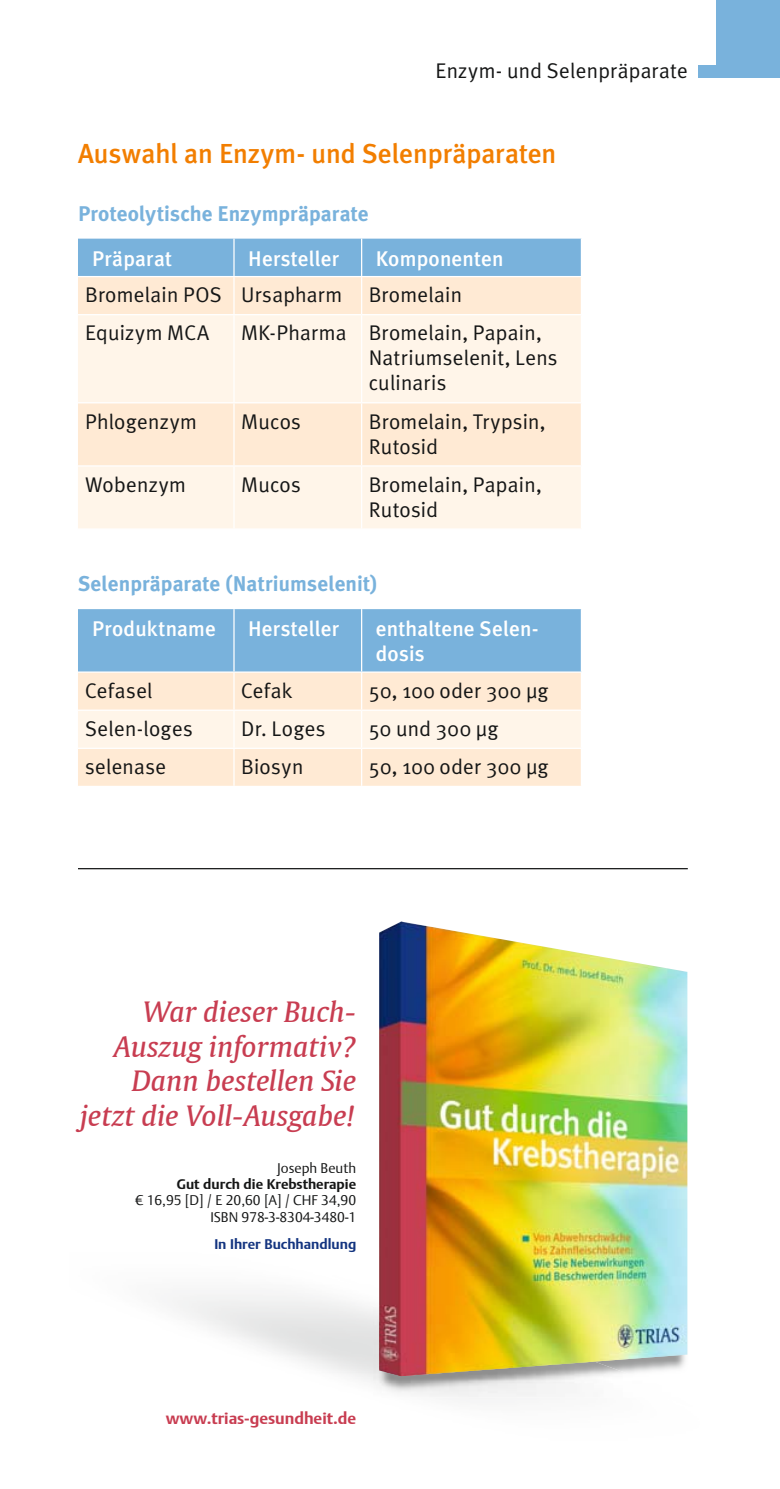
<style>
.page{position:relative;width:780px;height:1489px;background:#fff}
.page>*{position:absolute;margin:0;border:0;box-sizing:border-box;transform-origin:0 0}
.t1{font:italic 28px/34.8px "Thieme Gulliver 2008";color:#c83d51;text-align:right}
.t2{font:500 27.5px "Meta Plus";letter-spacing:-.005em;color:#f27e00}
.t3{font:21.25px/25px "Meta Plus Normal";letter-spacing:.01em;color:#151616}
.t4{font:700 21.25px/45px "Meta Plus";letter-spacing:.005em;color:#79b2dc}
.t5{font:500 21.25px/25px "Meta Plus";letter-spacing:.005em;color:#fff}
.t6{font:700 16.25px "Thieme Argo 2008";color:#c83d51}
.t7{font:300 14px/16.2px "Thieme Argo 2008";color:#151616;text-align:right}
.t8{font:700 14px "Thieme Argo 2008";color:#133480}
.s1{font-weight:500;color:#fff}
.s2{font-family:"Meta Plus";font-weight:500;color:#fff}
.s3{font-weight:700}
</style>
<div class="page">
<div style="left:716px;top:0;width:64px;height:78px;background:#79b2dc"></div>
<div style="left:698px;top:66px;width:82px;height:12px;background:#79b2dc"></div>
<div style="left:78px;top:239px;width:502px;height:37px;background:#79b2dc"></div>
<div style="left:78px;top:277px;width:502px;height:37px;background:#ffead4"></div>
<svg style="left:78px;top:315px;width:502px;height:213px;background:#fff1e3"></svg>
<hr style="left:233px;top:239px;width:1px;height:37px;background:#fff">
<hr style="left:361px;top:239px;width:1px;height:37px;background:#fff">
<hr style="left:233px;top:277px;width:1px;height:37px;background:#fff">
<hr style="left:361px;top:277px;width:1px;height:37px;background:#fff">
<hr style="left:233px;top:315px;width:1px;height:87px;background:#fff">
<hr style="left:361px;top:315px;width:1px;height:87px;background:#fff">
<hr style="left:78px;top:402px;width:283px;height:1px;background:#fff">
<hr style="left:233px;top:403px;width:1px;height:62px;background:#fff">
<hr style="left:361px;top:402px;width:221px;height:1px;background:#fff">
<hr style="left:361px;top:403px;width:1px;height:62px;background:#fff">
<hr style="left:78px;top:465px;width:283px;height:1px;background:#fff">
<hr style="left:233px;top:466px;width:1px;height:62px;background:#fff">
<hr style="left:361px;top:465px;width:221px;height:1px;background:#fff">
<hr style="left:361px;top:466px;width:1px;height:62px;background:#fff">
<div style="left:78px;top:609px;width:502px;height:62px;background:#79b2dc"></div>
<div style="left:78px;top:672px;width:502px;height:113px;background:#ffead4"></div>
<div style="left:78px;top:710px;width:502px;height:37px;background:#fff5e9"></div>
<hr style="left:233px;top:609px;width:1px;height:62px;background:#fff">
<hr style="left:361px;top:609px;width:1px;height:62px;background:#fff">
<hr style="left:233px;top:672px;width:1px;height:37px;background:#fff">
<hr style="left:361px;top:672px;width:1px;height:37px;background:#fff">
<hr style="left:78px;top:709px;width:283px;height:1px;background:#fff">
<hr style="left:233px;top:710px;width:1px;height:37px;background:#fff">
<hr style="left:361px;top:709px;width:221px;height:1px;background:#fff">
<hr style="left:361px;top:710px;width:1px;height:37px;background:#fff">
<hr style="left:78px;top:747px;width:283px;height:2px;background:#fff">
<hr style="left:233px;top:749px;width:1px;height:36px;background:#fff">
<hr style="left:361px;top:747px;width:221px;height:2px;background:#fff">
<hr style="left:361px;top:749px;width:1px;height:36px;background:#fff">
<img style="left:373px;top:1306px;width:315px;height:91px">
<img style="left:379px;top:921px;width:308px;height:454px">
<hr style="left:78px;top:868px;width:609px;height:1px;background:#151616">
<p class="t3" style="left:435px;top:60px;width:254px">Enzym- und Selenpräparate</p>
<p class="t2" style="left:78px;top:143px;width:480px">Auswahl an Enzym- und Selenpräparaten</p>
<p class="t4" style="left:92px;top:192px;width:278px;text-indent:-14px">Proteolytische Enzympräparate<br><span class="s1">Präparat</span></p>
<p class="t5" style="left:248px;top:248px;width:92px">Hersteller</p>
<p class="t3" style="left:85px;top:241px;width:420px;line-height:37.2px;text-indent:291px"><span class="s2">Komponenten<br></span>Bromelain POS Ursapharm Bromelain<br>Equizym MCA</p>
<p class="t3" style="left:369px;top:322px;width:190px;text-indent:-128px">MK-Pharma Bromelain, Papain,<br>Natriumselenit, Lens culinaris</p>
<p class="t3" style="left:85px;top:410px;width:113px">Phlogenzym</p>
<p class="t3" style="left:241px;top:410px;width:61px">Mucos</p>
<p class="t3" style="left:369px;top:410px;width:178px">Bromelain, Trypsin,<br>Rutosid</p>
<p class="t3" style="left:85px;top:473px;width:102px">Wobenzym</p>
<p class="t3" style="left:241px;top:473px;width:61px">Mucos</p>
<p class="t3" style="left:368px;top:473px;width:174px">Bromelain, Papain,<br>Rutosid</p>
<p class="t4" style="left:92px;top:563px;width:287px;text-indent:-14px">Selenpräparate (Natriumselenit)<br><span class="s1">Produktname</span></p>
<p class="t5" style="left:248px;top:618px;width:92px">Hersteller</p>
<p class="t5" style="left:376px;top:618px;width:164px">enthaltene Selen&shy;dosis</p>
<p class="t3" style="left:85px;top:679px;width:69px">Cefasel</p>
<p class="t3" style="left:241px;top:679px;width:53px">Cefak</p>
<p class="t3" style="left:369px;top:679px;width:181px">50, 100 oder 300 μg</p>
<p class="t3" style="left:85px;top:717px;width:109px">Selen-loges</p>
<p class="t3" style="left:241px;top:717px;width:86px">Dr. Loges</p>
<p class="t3" style="left:368px;top:717px;width:131px">50 und 300 μg</p>
<p class="t3" style="left:85px;top:755px;width:83px">selenase</p>
<p class="t3" style="left:241px;top:755px;width:64px">Biosyn</p>
<p class="t3" style="left:369px;top:755px;width:181px">50, 100 oder 300 μg</p>
<p class="t1" style="left:80px;top:996px;width:278px">War dieser Buch-<br>Auszug informativ?<br>Dann bestellen Sie jetzt die Voll-Ausgabe!</p>
<p class="t7" style="left:136px;top:1159px;width:222px">Joseph Beuth<br><span class="s3">Gut durch die Krebstherapie<br></span>€ 16,95 [D] / E 20,60 [A] / CHF 34,90<br>ISBN 978-3-8304-3480-1</p>
<p class="t8" style="left:214px;top:1235px;width:143px">In Ihrer Buchhandlung</p>
<p class="t6" style="left:166px;top:1407px;width:192px">www.trias-gesundheit.de</p>
</div>
